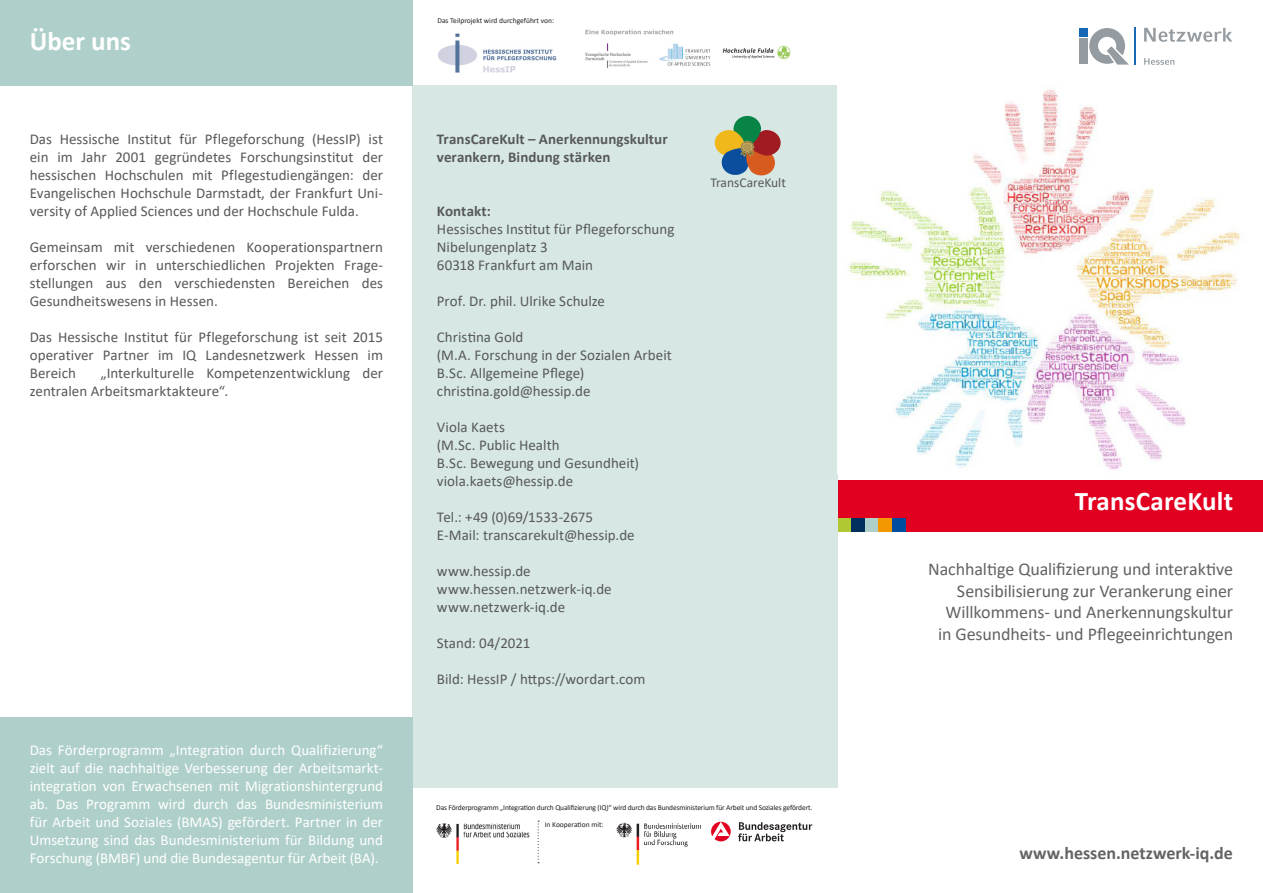
<style>
.page{position:relative;width:1263px;height:893px;background:#fff}
.page>*{position:absolute;margin:0;border:0;box-sizing:border-box;transform-origin:0 0}
._01_Überschrift_Tite{font:700 27px "Calibri";letter-spacing:.01em;color:#fff}
._03_Überschrift_weis{font:700 27px "Calibri";color:#fff}
._02_Untertitel_Angab{font:18px/21.6px "Calibri";letter-spacing:-.01em;color:#636366;text-align:right}
.t1{font:700 18px "Calibri";color:#636366}
._04_Fliesstext{font:15px/18px "Calibri";letter-spacing:.005em;color:#57585a}
._04_Fliesstext-2{font:15px/18px "Calibri";color:#fff;text-align:justify}
._04_Zwischenüberschr{font:700 15px/18px "Calibri";letter-spacing:.005em;color:#57585a}
._04_Fliesstext-3{font:13.5px "Calibri";color:#57585a}
._06_BU_Bildunterschr{font:7.5px "Calibri";letter-spacing:-.02em;color:#231f20}
._06_BU_Bildunterschr-2{font:7.5px "Calibri";color:#231f20}
</style>
<div class="page">
<div style="left:838px;top:480px;width:425px;height:51px;background:#e20020"></div>
<div style="left:412px;top:85px;width:426px;height:703px;background:#d7e8e4"></div>
<div style="left:0;top:0;width:412px;height:85px;background:#afd0ca"></div>
<div style="left:0;top:718px;width:412px;height:175px;background:#afd0ca"></div>
<svg style="left:538px;top:821px;width:1px;height:42px"></svg>
<img style="left:616px;top:822px;width:85px;height:43px">
<svg style="left:738px;top:822px;width:74px;height:19px"></svg>
<svg style="left:711px;top:822px;width:20px;height:19px"></svg>
<img style="left:436px;top:823px;width:94px;height:41px">
<div style="left:865px;top:518px;width:13px;height:13px;background:#afd0ca"></div>
<div style="left:838px;top:518px;width:13px;height:13px;background:#b0c831"></div>
<div style="left:878px;top:518px;width:14px;height:13px;background:#f39800"></div>
<div style="left:892px;top:518px;width:13px;height:13px;background:#004d9f"></div>
<div style="left:851px;top:518px;width:14px;height:13px;background:#00305d"></div>
<div style="left:733px;top:116px;width:28px;height:29px;background:#078446;border-radius:13px"></div>
<svg style="left:714px;top:127px;width:67px;height:49px"></svg>
<div style="left:743px;top:143px;width:8px;height:8px;background:#af9854;border-radius:50%"></div>
<img style="left:848px;top:89px;width:393px;height:381px">
<div style="left:1079px;top:38px;width:9px;height:26px;background:#959ca1"></div>
<div style="left:1079px;top:28px;width:9px;height:9px;background:#1768b4"></div>
<svg style="left:1089px;top:28px;width:40px;height:37px"></svg>
<hr style="left:1134px;top:28px;width:1px;height:37px;background:#1768b4">
<svg style="left:1144px;top:58px;width:30px;height:7px"></svg>
<svg style="left:1144px;top:28px;width:88px;height:14px"></svg>
<img style="left:438px;top:29px;width:352px;height:44px">
<p class="_03_Überschrift_weis" style="left:30px;top:22px;width:103px">Über uns</p>
<p class="_04_Fliesstext" style="left:30px;top:130px;width:355px;text-align:justify">Das Hessische Institut für Pflegeforschung (HessIP) ist ein im Jahr 2001 gegründetes Forschungsinstitut der hessischen Hochschulen mit Pflegestudiengängen: der Evangelischen Hochschule Darmstadt, der Frankfurt Uni&shy;versity of Applied Sciences und der Hochschule Fulda.</p>
<p class="_04_Fliesstext" style="left:30px;top:238px;width:355px;text-align:justify">Gemeinsam mit verschiedenen Kooperationspartnern erforschen wir in unterschiedlichen Projekten Frage&shy;stellungen aus den verschiedensten Bereichen des Gesundheitswesens in Hessen.</p>
<p class="_04_Fliesstext" style="left:30px;top:328px;width:355px;text-align:justify">Das Hessische Institut für Pflegeforschung ist seit 2015 operativer Partner im IQ Landesnetzwerk Hessen im Bereich</p>
<p class="_04_Fliesstext" style="left:30px;top:364px;width:355px;text-indent:71px">„Interkulturelle Kompetenzentwicklung der zentralen Arbeitsmarktakteure“.</p>
<p class="_04_Fliesstext-2" style="left:30px;top:741px;width:355px">Das Förderprogramm „Integration durch Qualifizierung“ zielt auf die nachhaltige Verbesserung der Arbeitsmarkt&shy;integration von Erwachsenen mit Migrationshintergrund ab. Das Programm wird durch das Bundesministerium für Arbeit und Soziales (BMAS) gefördert. Partner in der Umsetzung sind das Bundesministerium für Bildung und Forschung (BMBF) und die Bundesagentur für Arbeit (BA).</p>
<p class="_06_BU_Bildunterschr-2" style="left:437px;top:15px;width:118px">Das Teilprojekt wird durchgeführt von:</p>
<p class="_04_Zwischenüberschr" style="left:437px;top:130px;width:232px">TransCareKult – Anerkennungskultur verankern, Bindung stärken</p>
<p class="_04_Zwischenüberschr" style="left:437px;top:202px;width:55px">Kontakt:</p>
<p class="_04_Fliesstext" style="left:437px;top:220px;width:239px">Hessisches Institut für Pflegeforschung</p>
<p class="_04_Fliesstext" style="left:437px;top:238px;width:112px">Nibelungenplatz 3</p>
<p class="_04_Fliesstext" style="left:437px;top:256px;width:158px">60318 Frankfurt am Main</p>
<p class="_04_Fliesstext" style="left:437px;top:292px;width:170px">Prof. Dr. phil. Ulrike Schulze</p>
<p class="_04_Fliesstext" style="left:437px;top:328px;width:88px">Christina Gold</p>
<p class="_04_Fliesstext" style="left:437px;top:346px;width:236px">(M.A. Forschung in der Sozialen Arbeit</p>
<p class="_04_Fliesstext" style="left:437px;top:364px;width:155px">B.Sc. Allgemeine Pflege) christina.gold@hessip.de</p>
<p class="_04_Fliesstext" style="left:437px;top:418px;width:69px">Viola Kaets</p>
<p class="_04_Fliesstext" style="left:437px;top:436px;width:124px">(M.Sc. Public Health</p>
<p class="_04_Fliesstext" style="left:437px;top:454px;width:204px">B.Sc. Bewegung und Gesundheit) viola.kaets@hessip.de</p>
<p class="_04_Fliesstext" style="left:437px;top:508px;width:199px">Tel.: +49 (0)69/1533-2675<br>E-Mail: transcarekult@hessip.de</p>
<p class="_04_Fliesstext" style="left:437px;top:562px;width:95px">www.hessip.de</p>
<p class="_04_Fliesstext" style="left:437px;top:580px;width:176px">www.hessen.netzwerk-iq.de</p>
<p class="_04_Fliesstext" style="left:437px;top:598px;width:130px">www.netzwerk-iq.de</p>
<p class="_04_Fliesstext" style="left:437px;top:634px;width:95px">Stand: 04/2021</p>
<p class="_04_Fliesstext" style="left:437px;top:670px;width:210px">Bild: HessIP / https://wordart.com</p>
<p class="_04_Fliesstext-3" style="left:710px;top:173px;width:77px">TransCareKult</p>
<p class="_06_BU_Bildunterschr" style="left:436px;top:802px;width:378px">Das Förderprogramm „Integration durch Qualifizierung (IQ)“ wird durch das Bundesministerium für Arbeit und Soziales gefördert.</p>
<p class="_06_BU_Bildunterschr-2" style="left:545px;top:819px;width:60px">In Kooperation mit:</p>
<p class="_01_Überschrift_Tite" style="left:1075px;top:482px;width:160px">TransCareKult</p>
<p class="_02_Untertitel_Angab" style="left:928px;top:558px;width:306px">Nachhaltige Qualifizierung und interaktive<br>Sensibilisierung zur Verankerung einer</p>
<p class="_02_Untertitel_Angab" style="left:938px;top:601px;width:297px;text-align:center">Willkommens- und Anerkennungskultur in Gesundheits- und Pflegeeinrichtungen</p>
<p class="t1" style="left:1019px;top:840px;width:215px">www.hessen.netzwerk-iq.de</p>
</div>
